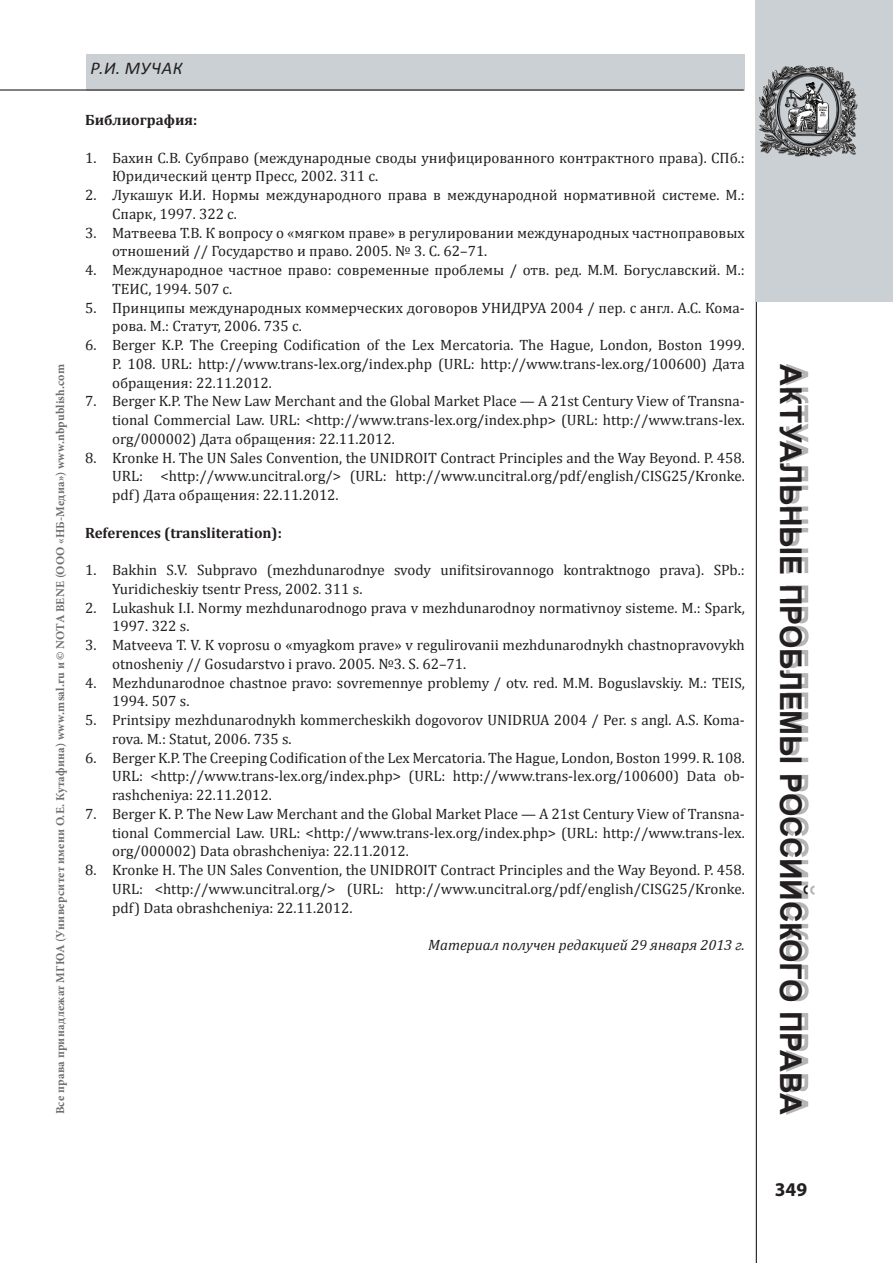
<style>
.page{position:relative;width:893px;height:1263px;background:#fff}
.page>*{position:absolute;margin:0;border:0;box-sizing:border-box;transform-origin:0 0}
.t1{font:700 30px "Arial";letter-spacing:-.005em;color:#231f20}
.t2{font:700 19.5px "Myriad Pro";color:#231f20}
.t3{font:italic 18px "Calibri";color:#231f20}
.t4{font:15px/18.8px "Cambria";color:#231f20}
.t5{font:700 15px "Cambria";color:#231f20}
.t6{font:italic 15px "Cambria";color:#231f20}
.t7{font:700 12px "Minion Pro";letter-spacing:.02em;color:#6c6d70}
</style>
<div class="page">
<hr style="left:756px;top:0;width:1px;height:1263px;background:#231f20">
<div style="left:786px;top:364px;width:28px;height:751px;background:#231f20;opacity:.33"></div>
<div style="left:757px;top:0;width:136px;height:301px;background:#cad0d4"></div>
<div style="left:563px;top:54px;width:182px;height:36px;background:#cad0d4"></div>
<div style="left:86px;top:54px;width:477px;height:36px;background:#cad0d4"></div>
<hr style="left:0;top:89px;width:744px;height:2px;background:#231f20">
<img style="left:755px;top:54px;width:103px;height:111px">
<p class="t7" style="left:52px;top:1114px;width:752px;rotate:-90deg">Все права принадлежат МГЮА (Университет имени О.Е. Кутафина) www.msal.ru и © NOTA BENE (ООО «НБ-Медиа») www.nbpublish.com</p>
<p class="t3" style="left:90px;top:57px;width:47px">Р.и. мучак</p>
<p class="t5" style="left:85px;top:109px;width:114px">Библиография:</p>
<p class="t4" style="left:112px;top:148px;width:634px;text-indent:-27px">1. Бахин С.В. Субправо (международные своды унифицированного контрактного права). СПб.:<br>Юридический центр Пресс, 2002. 311 с.</p>
<p class="t4" style="left:112px;top:185px;width:634px;text-indent:-27px">2. Лукашук И.И. Нормы международного права в международной нормативной системе. М.:<br>Спарк, 1997. 322 с.</p>
<p class="t4" style="left:112px;top:223px;width:634px;text-indent:-27px">3. Матвеева Т.В. К вопросу о «мягком праве» в регулировании международных частноправовых отношений // Государство и право. 2005. № 3. С. 62–71.</p>
<p class="t4" style="left:112px;top:260px;width:634px;text-indent:-27px">4. Международное частное право: современные проблемы / отв. ред. М.М. Богуславский. М.:<br>ТЕИС, 1994. 507 с.</p>
<p class="t4" style="left:112px;top:298px;width:634px;text-indent:-27px">5. Принципы международных коммерческих договоров УНИДРУА 2004 / пер. с англ. А.С. Кома&shy;рова. М.: Статут, 2006. 735 с.</p>
<p class="t4" style="left:112px;top:335px;width:634px;text-align:justify;text-indent:-27px">6. Berger K.P. The Creeping Codification of the Lex Mercatoria. The Hague, London, Boston 1999.<br>Р. 108. URL: http://www.trans-lex.org/index.php (URL: http://www.trans-lex.org/100600) Дата обращения: 22.11.2012.</p>
<p class="t4" style="left:112px;top:392px;width:634px;text-align:justify;text-indent:-27px">7. Berger K.P. The New Law Merchant and the Global Market Place — A 21st Century View of Transna&shy;tional Commercial Law. URL: &lt;http://www.trans-lex.org/index.php&gt; (URL: http://www.trans-lex. org/000002) Дата обращения: 22.11.2012.</p>
<p class="t4" style="left:112px;top:448px;width:634px;text-align:justify;text-indent:-27px">8. Kronke H. The UN Sales Convention, the UNIDROIT Contract Principles and the Way Beyond. P. 458.<br>URL: &lt;http://www.uncitral.org/&gt; (URL: http://www.uncitral.org/pdf/english/CISG25/Kronke. pdf) Дата обращения: 22.11.2012.</p>
<p class="t5" style="left:85px;top:522px;width:198px">References (transliteration):</p>
<p class="t4" style="left:112px;top:560px;width:634px;text-indent:-27px">1. Bakhin S.V. Subpravo (mezhdunarodnye svody unifitsirovannogo kontraktnogo prava). SPb.:<br>Yuridicheskiy tsentr Press, 2002. 311 s.</p>
<p class="t4" style="left:112px;top:598px;width:634px;text-indent:-27px">2. Lukashuk I.I. Normy mezhdunarodnogo prava v mezhdunarodnoy normativnoy sisteme. M.: Spark,<br>1997. 322 s.</p>
<p class="t4" style="left:112px;top:635px;width:634px;text-indent:-27px">3. Matveeva T. V. K voprosu o «myagkom prave» v regulirovanii mezhdunarodnykh chastnopravovykh otnosheniy // Gosudarstvo i pravo. 2005. №3. S. 62–71.</p>
<p class="t4" style="left:112px;top:673px;width:634px;text-indent:-27px">4. Mezhdunarodnoe chastnoe pravo: sovremennye problemy / otv. red. M.M. Boguslavskiy. M.: TEIS,<br>1994. 507 s.</p>
<p class="t4" style="left:112px;top:710px;width:634px;text-indent:-27px">5. Printsipy mezhdunarodnykh kommercheskikh dogovorov UNIDRUA 2004 / Per. s angl. A.S. Koma&shy;rova. M.: Statut, 2006. 735 s.</p>
<p class="t4" style="left:112px;top:748px;width:634px;text-align:justify;text-indent:-27px">6. Berger K.P. The Creeping Codification of the Lex Mercatoria. The Hague, London, Boston 1999. R. 108.<br>URL: &lt;http://www.trans-lex.org/index.php&gt; (URL: http://www.trans-lex.org/100600) Data ob&shy;rashcheniya: 22.11.2012.</p>
<p class="t4" style="left:112px;top:804px;width:634px;text-align:justify;text-indent:-27px">7. Berger K. P. The New Law Merchant and the Global Market Place — A 21st Century View of Transna&shy;tional Commercial Law. URL: &lt;http://www.trans-lex.org/index.php&gt; (URL: http://www.trans-lex. org/000002) Data obrashcheniya: 22.11.2012.</p>
<p class="t4" style="left:112px;top:860px;width:634px;text-align:justify;text-indent:-27px">8. Kronke H. The UN Sales Convention, the UNIDROIT Contract Principles and the Way Beyond. P. 458.<br>URL: &lt;http://www.uncitral.org/&gt; (URL: http://www.uncitral.org/pdf/english/CISG25/Kronke. pdf) Data obrashcheniya: 22.11.2012.</p>
<p class="t6" style="left:428px;top:934px;width:318px">Материал получен редакцией 29 января 2013 г.</p>
<h1 class="t1" style="left:810px;top:364px;width:747px;rotate:90deg">Актуальные проблемы российского права</h1>
<h2 class="t2" style="left:775px;top:1177px;width:34px">349</h2>
</div>
